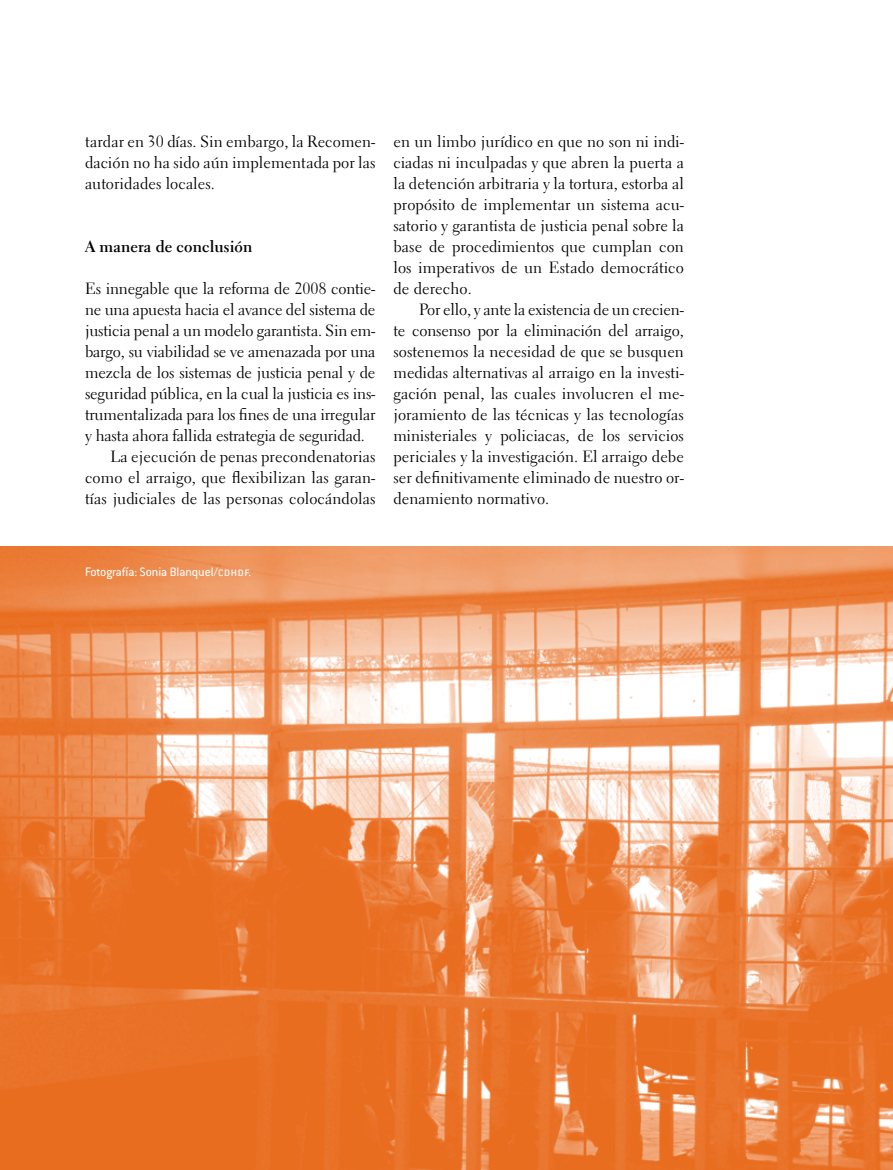
<style>
.page{position:relative;width:893px;height:1170px;background:#fff}
.page>*{position:absolute;margin:0;border:0;box-sizing:border-box;transform-origin:0 0}
.t1{font:16.2px/21px "Electra LT Std";letter-spacing:.005em;color:#000;text-align:justify}
.t2{font:700 16.2px "Electra LT Std";letter-spacing:.005em;color:#000}
.t3{font:13.5px "Conduit ITC Std";color:#fff}
</style>
<div class="page">
<img style="left:0;top:546px;width:893px;height:623px">
<p class="t1" style="left:85px;top:131px;width:292px">tardar en 30 días. Sin embargo, la Recomen&shy;dación no ha sido aún implementada por las autoridades locales.</p>
<p class="t2" style="left:85px;top:236px;width:169px">A manera de conclusión</p>
<p class="t1" style="left:85px;top:278px;width:292px">Es innegable que la reforma de 2008 contie-</p>
<p class="t1" style="left:85px;top:299px;width:292px">ne una apuesta hacia el avance del sistema de</p>
<p class="t1" style="left:85px;top:320px;width:292px">justicia penal a un modelo garantista. Sin em-</p>
<p class="t1" style="left:85px;top:341px;width:292px">bargo, su viabilidad se ve amenazada por una</p>
<p class="t1" style="left:85px;top:362px;width:292px">mezcla de los sistemas de justicia penal y de</p>
<p class="t1" style="left:85px;top:383px;width:292px">seguridad pública, en la cual la justicia es ins-</p>
<p class="t1" style="left:85px;top:404px;width:292px">trumentalizada para los fines de una irregular</p>
<p class="t1" style="left:85px;top:425px;width:281px">y hasta ahora fallida estrategia de seguridad.</p>
<p class="t1" style="left:111px;top:446px;width:266px">La ejecución de penas precondenatorias</p>
<p class="t1" style="left:85px;top:467px;width:292px">como el arraigo, que flexibilizan las garan-</p>
<p class="t1" style="left:85px;top:488px;width:292px">tías judiciales de las personas colocándolas</p>
<p class="t1" style="left:393px;top:131px;width:292px">en un limbo jurídico en que no son ni indi&shy;ciadas ni inculpadas y que abren la puerta a la detención arbitraria y la tortura, estorba al propósito de implementar un sistema acu&shy;satorio y garantista de justicia penal sobre la base de procedimientos que cumplan con los imperativos de un Estado democrático de derecho.</p>
<p class="t1" style="left:393px;top:299px;width:292px;text-indent:26px">Por ello, y ante la existencia de un crecien&shy;te consenso por la eliminación del arraigo, sostenemos la necesidad de que se busquen medidas alternativas al arraigo en la investi&shy;gación penal, las cuales involucren el me&shy;joramiento de las técnicas y las tecnologías ministeriales y policiacas, de los servicios periciales y la investigación. El arraigo debe ser definitivamente eliminado de nuestro or&shy;denamiento normativo.</p>
<p class="t3" style="left:85px;top:563px;width:168px">Fotografía: Sonia Blanquel/cdhdf.</p>
</div>
